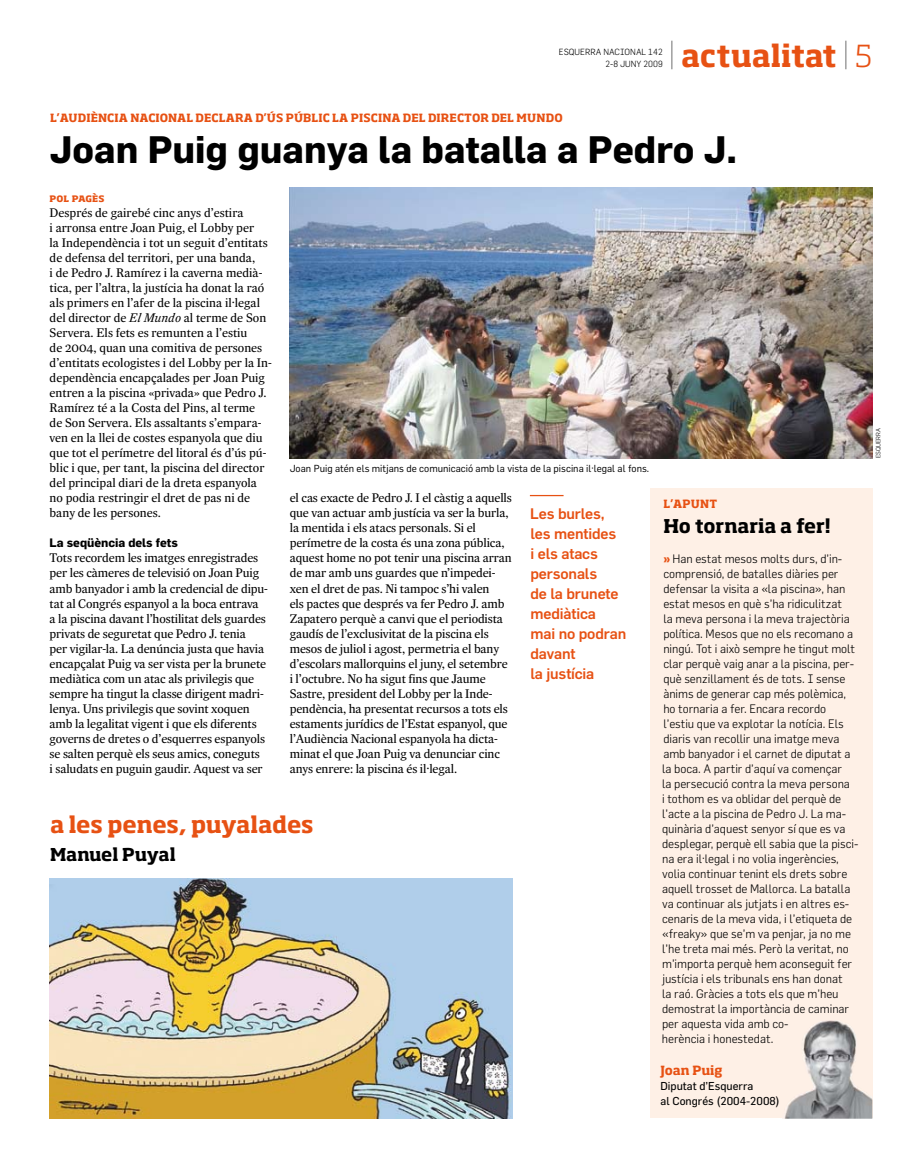
<style>
.page{position:relative;width:922px;height:1170px;background:#fff}
.page>*{position:absolute;margin:0;border:0;box-sizing:border-box;transform-origin:0 0}
.t1{font:700 37.5px "Flama";color:#000}
.t2{font:700 30px "Soho Std";letter-spacing:-.01em;color:#e75113}
.t3{font:700 22.5px "Soho Std";letter-spacing:-.01em;color:#e75113}
.t4{font:700 18.75px "Soho Std";letter-spacing:-.005em;color:#000}
.t5{font:700 17.5px "Soho Std";letter-spacing:-.02em;color:#000}
.t6{font:500 15px/20px "Flama";letter-spacing:-.01em;color:#e75113}
.t7{font:12.5px/15px "Expresso Texto";letter-spacing:-.01em;color:#000}
.t8{font:700 12.5px "Soho Std";color:#e75113}
.t9{font:300 12px/15px "Flama";letter-spacing:-.005em;color:#000}
.t10{font:700 12px "Flama";color:#000}
.t11{font:700 11.25px "Soho Std";letter-spacing:.01em;color:#e75113}
.t12{font:11.25px/15px "Flama";color:#000}
.t13{font:10px "Flama";color:#000}
.t14{font:300 8.75px/12.5px "Flama";color:#000;text-align:right}
.t15{font:300 6.25px "Flama";color:#000}
.s1{font-weight:100;color:#000}
.s2{font-weight:300}
.s3{font-style:italic}
.s4{font-family:"Soho Std";font-weight:700;font-size:11.25px;color:#e75113}
</style>
<div class="page">
<img style="left:290px;top:187px;width:582px;height:271px">
<hr style="left:529px;top:495px;width:34px;height:1px;background:#e75113">
<div style="left:649px;top:488px;width:223px;height:629px;background:#fef0e6"></div>
<img style="left:781px;top:1020px;width:91px;height:98px">
<img style="left:50px;top:878px;width:462px;height:240px">
<p class="t14" style="left:558px;top:45px;width:105px">ESQUERRA NACIONAL 142<br>2-8 JUNY 2009</p>
<h2 class="t2" style="left:668px;top:37px;width:205px"><span class="s1">|</span> actualitat <span class="s1">|</span> <span class="s2">5</span></h2>
<p class="t11" style="left:50px;top:110px;width:514px">L’AUDIÈNCIA NACIONAL DECLARA D’ÚS PÚBLIC LA PISCINA DEL DIRECTOR DEL MUNDO</p>
<h1 class="t1" style="left:50px;top:127px;width:688px">Joan Puig guanya la batalla a Pedro J.</h1>
<p class="t11" style="left:50px;top:191px;width:56px">POL PAGÈS</p>
<p class="t7" style="left:50px;top:205px;width:224px">Després de gairebé cinc anys d’estira<br>i arronsa entre Joan Puig, el Lobby per<br>la Independència i tot un seguit d’entitats de defensa del territori, per una banda,<br>i de Pedro J. Ramírez i la caverna medià&shy;tica, per l’altra, la justícia ha donat la raó als primers en l’afer de la piscina il·legal del director de <span class="s3">El Mundo</span> al terme de Son Servera. Els fets es remunten a l’estiu<br>de 2004, quan una comitiva de persones d’entitats ecologistes i del Lobby per la In&shy;dependència encapçalades per Joan Puig entren a la piscina «privada» que Pedro J.<br>Ramírez té a la Costa del Pins, al terme<br>de Son Servera. Els assaltants s’empara&shy;ven en la llei de costes espanyola que diu que tot el perímetre del litoral és d’ús pú&shy;blic i que, per tant, la piscina del director del principal diari de la dreta espanyola no podia restringir el dret de pas ni de bany de les persones.</p>
<p class="t10" style="left:50px;top:536px;width:130px">La seqüència dels fets</p>
<p class="t7" style="left:50px;top:550px;width:220px">Tots recordem les imatges enregistrades per les càmeres de televisió on Joan Puig amb banyador i amb la credencial de dipu&shy;tat al Congrés espanyol a la boca entrava<br>a la piscina davant l’hostilitat dels guardes privats de seguretat que Pedro J. tenia<br>per vigilar-la. La denúncia justa que havia encapçalat Puig va ser vista per la brunete mediàtica com un atac als privilegis que sempre ha tingut la classe dirigent madri&shy;lenya. Uns privilegis que sovint xoquen amb la legalitat vigent i que els diferents governs de dretes o d’esquerres espanyols se salten perquè els seus amics, coneguts<br>i saludats en puguin gaudir. Aquest va ser</p>
<p class="t13" style="left:290px;top:463px;width:361px">Joan Puig atén els mitjans de comunicació amb la vista de la piscina il·legal al fons.</p>
<p class="t7" style="left:290px;top:490px;width:223px">el cas exacte de Pedro J. I el càstig a aquells que van actuar amb justícia va ser la burla, la mentida i els atacs personals. Si el perímetre de la costa és una zona pública, aquest home no pot tenir una piscina arran de mar amb uns guardes que n’impedei&shy;xen el dret de pas. Ni tampoc s’hi valen<br>els pactes que després va fer Pedro J. amb Zapatero perquè a canvi que el periodista gaudís de l’exclusivitat de la piscina els mesos de juliol i agost, permetria el bany d’escolars mallorquins el juny, el setembre i l’octubre. No ha sigut fins que Jaume Sastre, president del Lobby per la Inde&shy;pendència, ha presentat recursos a tots els estaments jurídics de l’Estat espanyol, que l’Audiència Nacional espanyola ha dicta&shy;minat el que Joan Puig va denunciar cinc anys enrere: la piscina és il·legal.</p>
<p class="t6" style="left:530px;top:503px;width:97px">Les burles, les mentides<br>i els atacs personals<br>de la brunete mediàtica<br>mai no podran davant<br>la justícia</p>
<h3 class="t3" style="left:50px;top:810px;width:265px">a les penes, puyalades</h3>
<h3 class="t5" style="left:50px;top:842px;width:127px">Manuel Puyal</h3>
<p class="t11" style="left:663px;top:496px;width:55px">L’APUNT</p>
<h3 class="t4" style="left:663px;top:513px;width:169px">Ho tornaria a fer!</h3>
<p class="t9" style="left:661px;top:550px;width:198px"><span class="s4">»</span> Han estat mesos molts durs, d’in&shy;comprensió, de batalles diàries per defensar la visita a «la piscina», han estat mesos en què s’ha ridiculitzat<br>la meva persona i la meva trajectòria política. Mesos que no els recomano a ningú. Tot i això sempre he tingut molt clar perquè vaig anar a la piscina, per&shy;què senzillament és de tots. I sense ànims de generar cap més polèmica, ho tornaria a fer. Encara recordo l’estiu que va explotar la notícia. Els diaris van recollir una imatge meva amb banyador i el carnet de diputat a la boca. A partir d’aquí va començar<br>la persecució contra la meva persona<br>i tothom es va oblidar del perquè de l’acte a la piscina de Pedro J. La ma&shy;quinària d’aquest senyor sí que es va desplegar, perquè ell sabia que la pisci&shy;na era il·legal i no volia ingerències, volia continuar tenint els drets sobre aquell trosset de Mallorca. La batalla va continuar als jutjats i en altres es&shy;cenaris de la meva vida, i l’etiqueta de «freaky» que se’m va penjar, ja no me l’he treta mai més. Però la veritat, no m’importa perquè hem aconseguit fer justícia i els tribunals ens han donat<br>la raó. Gràcies a tots els que m’heu demostrat la importància de caminar per aquesta vida amb co-<br>herència i honestedat.</p>
<p class="t8" style="left:660px;top:1062px;width:64px">Joan Puig</p>
<p class="t12" style="left:660px;top:1078px;width:121px">Diputat d’Esquerra<br>al Congrés (2004-2008)</p>
<p class="t15" style="left:874px;top:458px;width:32px;rotate:-90deg">ESQUERRA</p>
</div>
